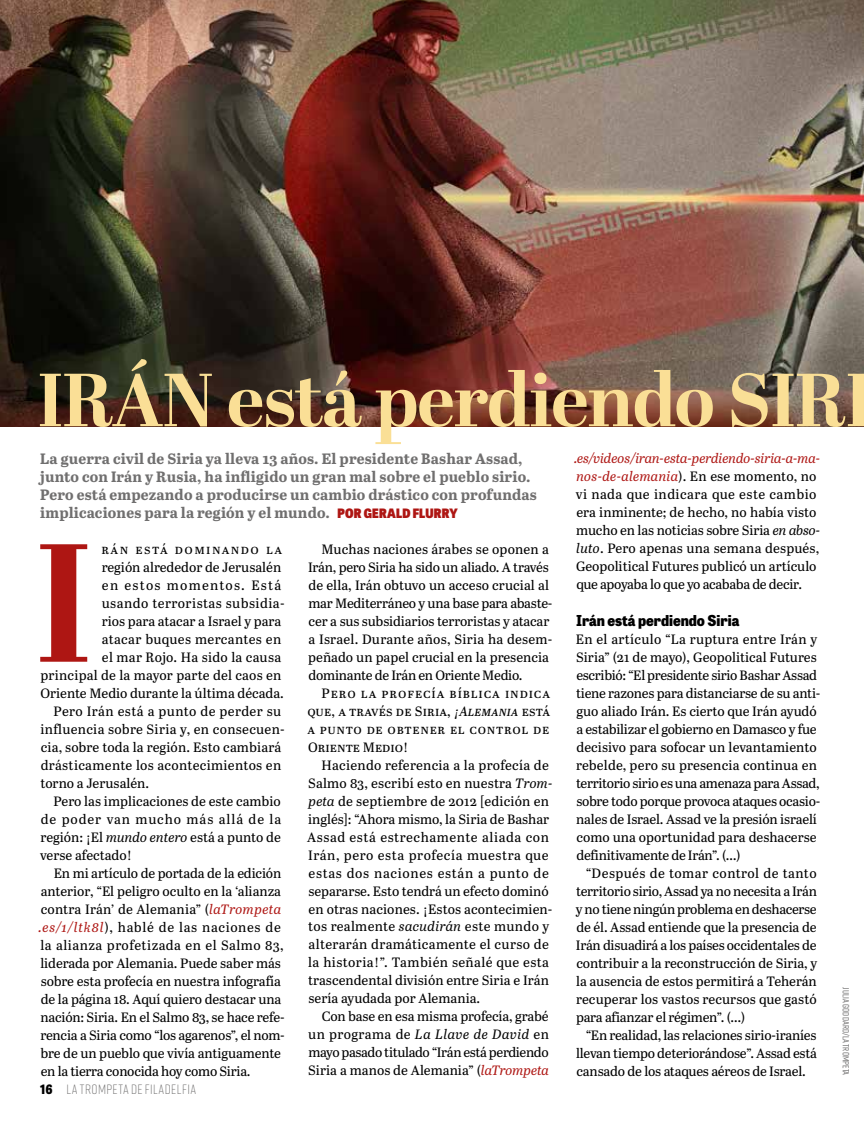
<style>
.page{position:relative;width:864px;height:1134px;background:#fff}
.page>*{position:absolute;margin:0;border:0;box-sizing:border-box;transform-origin:0 0}
.t1{font:700 167.85px "Abril Display";color:#ae1613}
.t2{font:700 75px "Abril Display";letter-spacing:-.015em;color:#fadf96}
.t3{font:700 15px/18px "Abril Text";letter-spacing:.01em;color:#706f6f}
.t4{font:800 15px "Tablet Gothic Narrow";color:#000}
.t5{font:13.5px/18px "Abril Text";color:#000;text-align:justify}
.t6{font:13.5px/18px "Abril Text";letter-spacing:-.02em;color:#000}
.t7{font:300 13.5px "Rift Soft";letter-spacing:.04em;color:#706f6f}
.t8{font:13.5px "Abril Text";letter-spacing:.11em;color:#000}
.t9{font:500 9px "Rift Soft";letter-spacing:.01em;color:#706f6f}
.s1{font-family:"Tablet Gothic Narrow";font-weight:800;font-size:12.9px;color:#ae1613}
.s2{font-style:italic;color:#ae1613}
.s3{font-style:italic}
.s4{font-family:"Tablet Gothic Narrow";font-weight:800;font-size:12.9px;color:#000}
</style>
<div class="page">
<img style="left:0;top:0;width:864px;height:426px">
<h2 class="t2" style="left:37px;top:348px;width:836px">IRÁN está perdiendo SIRI</h2>
<p class="t3" style="left:40px;top:449px;width:498px">La guerra civil de Siria ya lleva 13 años. El presidente Bashar Assad, junto con Irán y Rusia, ha infligido un gran mal sobre el pueblo sirio.<br>Pero está empezando a producirse un cambio drástico con profundas implicaciones para la región y el mundo. <span class="s1">POR GERALD FLURRY</span></p>
<p class="t5" style="left:574px;top:449px;width:247px;text-align:left"><span class="s2">.es/videos/iran-esta-perdiendo-siria-a-ma&shy;nos-de-alemania</span>). En ese momento, no vi nada que indicara que este cambio era inminente; de hecho, no había visto mucho en las noticias sobre Siria <span class="s3">en abso&shy;luto</span>. Pero apenas una semana después, Geopolitical Futures publicó un artículo que apoyaba lo que yo acababa de decir.</p>
<p class="t4" style="left:576px;top:609px;width:165px">Irán está perdiendo Siria</p>
<p class="t6" style="left:576px;top:629px;width:246px">En el artículo “La ruptura entre Irán y Siria” (21 de mayo), Geopolitical Futures escribió: “El presidente sirio Bashar Assad tiene razones para distanciarse de su anti&shy;guo aliado Irán. Es cierto que Irán ayudó a estabilizar el gobierno en Damasco y fue decisivo para sofocar un levantamiento rebelde, pero su presencia continua en territorio sirio es una amenaza para Assad, sobre todo porque provoca ataques ocasio&shy;nales de Israel. Assad ve la presión israelí como una oportunidad para deshacerse definitivamente de Irán”. (…)</p>
<p class="t5" style="left:576px;top:863px;width:243px;text-indent:10px">“Después de tomar control de tanto territorio sirio, Assad ya no necesita a Irán y no tiene ningún problema en deshacerse de él. Assad entiende que la presencia de Irán disuadirá a los países occidentales de contribuir a la reconstrucción de Siria, y la ausencia de estos permitirá a Teherán recuperar los vastos recursos que gastó para afianzar el régimen”. (…)</p>
<p class="t5" style="left:576px;top:1025px;width:242px;text-indent:10px">“En realidad, las relaciones sirio-iraníes llevan tiempo deteriorándose”. Assad está cansado de los ataques aéreos de Israel.</p>
<h1 class="t1" style="left:34px;top:487px;width:60px">I</h1>
<p class="t8" style="left:101px;top:539px;width:182px">rán está dominando la</p>
<p class="t5" style="left:308px;top:539px;width:246px;text-align:left;text-indent:13px">Muchas naciones árabes se oponen a Irán, pero Siria ha sido un aliado. A través de ella, Irán obtuvo un acceso crucial al mar Mediterráneo y una base para abaste&shy;cer a sus subsidiarios terroristas y atacar a Israel. Durante años, Siria ha desem&shy;peñado un papel crucial en la presencia dominante de Irán en Oriente Medio.</p>
<p class="t5" style="left:307px;top:683px;width:244px;text-indent:14px">Pero la profecía bíblica indica que, a través de Siria, <span class="s3">¡Alemania</span> está a punto de obtener el control de Oriente Medio!</p>
<p class="t5" style="left:307px;top:755px;width:247px;text-align:left;text-indent:14px">Haciendo referencia a la profecía de Salmo 83, escribí esto en nuestra <span class="s3">Trom&shy;peta</span> de septiembre de 2012 [edición en inglés]: “Ahora mismo, la Siria de Bashar Assad está estrechamente aliada con Irán, pero esta profecía muestra que estas dos naciones están a punto de separarse. Esto tendrá un efecto dominó en otras naciones. ¡Estos acontecimien&shy;tos realmente <span class="s3">sacudirán</span> este mundo y alterarán dramáticamente el curso de la historia!”. También señalé que esta trascendental división entre Siria e Irán sería ayudada por Alemania.</p>
<p class="t5" style="left:308px;top:1007px;width:242px;text-indent:13px">Con base en esa misma profecía, grabé un programa de <span class="s3">La Llave de David</span> en mayo pasado titulado “Irán está perdiendo Siria a manos de Alemania” (<span class="s2">laTrompeta</span></p>
<p class="t5" style="left:102px;top:557px;width:181px">región alrededor de Jerusalén</p>
<p class="t5" style="left:102px;top:575px;width:181px">en estos momentos. Está</p>
<p class="t5" style="left:102px;top:593px;width:184px">usando terroristas subsidia-</p>
<p class="t5" style="left:102px;top:611px;width:181px">rios para atacar a Israel y para</p>
<p class="t5" style="left:102px;top:629px;width:181px">atacar buques mercantes en</p>
<p class="t5" style="left:102px;top:647px;width:181px">el mar Rojo. Ha sido la causa</p>
<p class="t5" style="left:40px;top:665px;width:242px">principal de la mayor parte del caos en</p>
<p class="t5" style="left:40px;top:683px;width:245px">Oriente Medio durante la última década.</p>
<p class="t5" style="left:54px;top:701px;width:229px">Pero Irán está a punto de perder su</p>
<p class="t5" style="left:40px;top:719px;width:246px">influencia sobre Siria y, en consecuen-</p>
<p class="t5" style="left:41px;top:737px;width:242px">cia, sobre toda la región. Esto cambiará</p>
<p class="t5" style="left:41px;top:755px;width:242px">drásticamente los acontecimientos en</p>
<p class="t5" style="left:40px;top:773px;width:110px">torno a Jerusalén.</p>
<p class="t5" style="left:54px;top:791px;width:229px">Pero las implicaciones de este cambio</p>
<p class="t5" style="left:41px;top:809px;width:242px">de poder van mucho más allá de la</p>
<p class="t5" style="left:41px;top:827px;width:242px">región: ¡El <span class="s3">mundo entero</span> está a punto de</p>
<p class="t5" style="left:40px;top:845px;width:93px">verse afectado!</p>
<p class="t5" style="left:54px;top:863px;width:229px">En mi artículo de portada de la edición</p>
<p class="t5" style="left:41px;top:881px;width:242px">anterior, “El peligro oculto en la ‘alianza</p>
<p class="t5" style="left:41px;top:899px;width:242px">contra Irán’ de Alemania” (<span class="s2">laTrompeta</span></p>
<p class="t5" style="left:39px;top:917px;width:244px"><span class="s2">.es/1/ltk8l</span>), hablé de las naciones de</p>
<p class="t5" style="left:40px;top:935px;width:245px">la alianza profetizada en el Salmo 83,</p>
<p class="t5" style="left:40px;top:953px;width:242px">liderada por Alemania. Puede saber más</p>
<p class="t5" style="left:41px;top:971px;width:242px">sobre esta profecía en nuestra infografía</p>
<p class="t5" style="left:41px;top:989px;width:242px">de la página 18. Aquí quiero destacar una</p>
<p class="t5" style="left:40px;top:1007px;width:246px">nación: Siria. En el Salmo 83, se hace refe-</p>
<p class="t5" style="left:41px;top:1025px;width:246px">rencia a Siria como “los agarenos”, el nom-</p>
<p class="t5" style="left:40px;top:1043px;width:242px">bre de un pueblo que vivía antiguamente</p>
<p class="t5" style="left:41px;top:1061px;width:211px">en la tierra conocida hoy como Siria.</p>
<p class="t9" style="left:852px;top:987px;width:90px;rotate:90deg">JULIA GODDARD/LA TROMPETA</p>
<p class="t7" style="left:40px;top:1080px;width:157px"><span class="s4">16</span> LA TROMPETA DE FILADELFIA</p>
</div>
